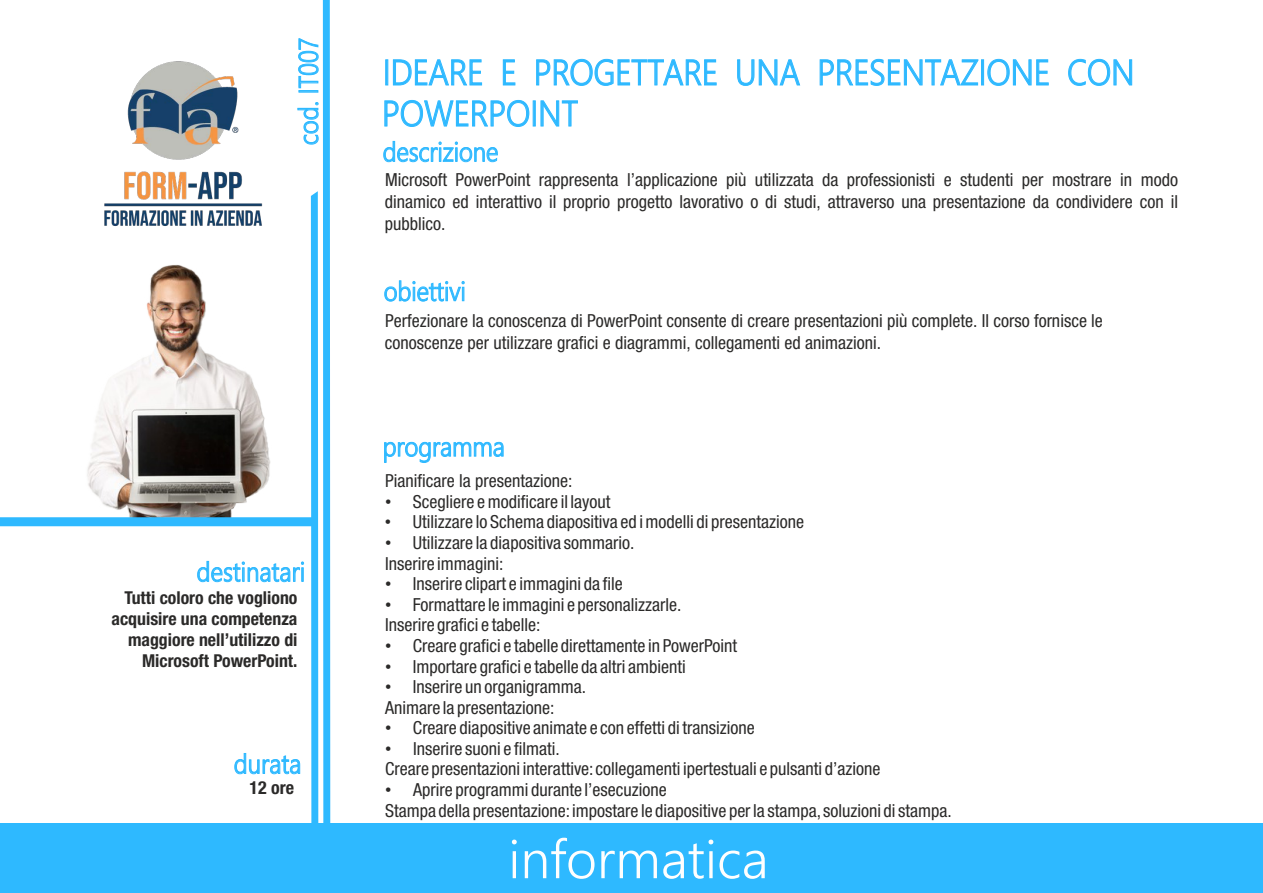
<style>
.page{position:relative;width:1263px;height:893px;background:#fff}
.page>*{position:absolute;margin:0;border:0;box-sizing:border-box;transform-origin:0 0}
.t1{font:300 54px "Yu Gothic UI";color:#fefefe}
.t2{font:300 36px/41.1px "Yu Gothic UI";letter-spacing:-.01em;color:#2eb9ff;scale:.9 1}
.t3{font:300 27px "Yu Gothic UI";letter-spacing:-.005em;color:#2eb9ff;scale:.9 1}
.t4{font:condensed 18px/20.5px "Helvetica Neue LT Std";color:#2b2a29}
.t5{font:700 condensed 18px "Helvetica Neue LT Std";color:#2b2a29}
.t6{font:700 condensed 17.85px/21.1px "Helvetica Neue LT Std";color:#2b2a29;text-align:right}
.s1{font-family:"Arial";font-stretch:normal}
</style>
<div class="page">
<div style="left:0;top:824px;width:1263px;height:69px;background:#2eb9ff"></div>
<svg style="left:311px;top:0;width:19px;height:824px"></svg>
<img style="left:104px;top:61px;width:159px;height:165px">
<img style="left:87px;top:264px;width:184px;height:253px">
<div style="left:0;top:517px;width:314px;height:9px;background:#2eb9ff"></div>
<p class="t3" style="left:283px;top:145px;width:121px;rotate:-90deg">cod. IT007</p>
<p class="t3" style="left:197px;top:546px;width:122px">destinatari</p>
<p class="t6" style="left:111px;top:587px;width:187px">Tutti coloro che vogliono acquisire una competenza maggiore nell’utilizzo di<br>Microsoft PowerPoint.</p>
<p class="t3" style="left:234px;top:739px;width:77px">durata</p>
<p class="t5" style="left:250px;top:777px;width:46px">12 ore</p>
<p class="t2" style="left:382px;top:47px;width:838px">IDEARE E PROGETTARE UNA PRESENTAZIONE CON<br>POWERPOINT</p>
<p class="t3" style="left:383px;top:127px;width:130px">descrizione</p>
<p class="t4" style="left:385px;top:169px;width:795px;line-height:21.9px;text-align:justify">Microsoft PowerPoint rappresenta l’applicazione più utilizzata da professionisti e studenti per mostrare in modo dinamico ed interattivo il proprio progetto lavorativo o di studi, attraverso una presentazione da condividere con il pubblico.</p>
<p class="t3" style="left:384px;top:266px;width:93px">obiettivi</p>
<p class="t4" style="left:385px;top:309px;width:719px;line-height:22.5px">Perfezionare la conoscenza di PowerPoint consente di creare presentazioni più complete. Il corso fornisce le conoscenze per utilizzare grafici e diagrammi, collegamenti ed animazioni.</p>
<p class="t3" style="left:383px;top:421px;width:137px">programma</p>
<p class="t4" style="left:385px;top:470px;width:189px">Pianificare la presentazione:</p>
<p class="t4" style="left:385px;top:491px;width:227px"><span class="s1">•</span> Scegliere e modificare il layout</p>
<p class="t4" style="left:385px;top:512px;width:421px"><span class="s1">•</span> Utilizzare lo Schema diapositiva ed i modelli di presentazione</p>
<p class="t4" style="left:385px;top:532px;width:251px"><span class="s1">•</span> Utilizzare la diapositiva sommario.<br>Inserire immagini:</p>
<p class="t4" style="left:385px;top:573px;width:239px"><span class="s1">•</span> Inserire clipart e immagini da file</p>
<p class="t4" style="left:385px;top:594px;width:298px"><span class="s1">•</span> Formattare le immagini e personalizzarle.<br>Inserire grafici e tabelle:</p>
<p class="t4" style="left:385px;top:635px;width:354px"><span class="s1">•</span> Creare grafici e tabelle direttamente in PowerPoint</p>
<p class="t4" style="left:385px;top:656px;width:302px"><span class="s1">•</span> Importare grafici e tabelle da altri ambienti</p>
<p class="t4" style="left:385px;top:676px;width:203px"><span class="s1">•</span> Inserire un organigramma.<br>Animare la presentazione:</p>
<p class="t4" style="left:385px;top:717px;width:371px"><span class="s1">•</span> Creare diapositive animate e con effetti di transizione</p>
<p class="t4" style="left:385px;top:738px;width:497px"><span class="s1">•</span> Inserire suoni e filmati.<br>Creare presentazioni interattive: collegamenti ipertestuali e pulsanti d’azione</p>
<p class="t4" style="left:385px;top:779px;width:568px"><span class="s1">•</span> Aprire programmi durante l’esecuzione<br>Stampa della presentazione: impostare le diapositive per la stampa, soluzioni di stampa.</p>
<p class="t1" style="left:508px;top:808px;width:262px">informatica</p>
</div>
